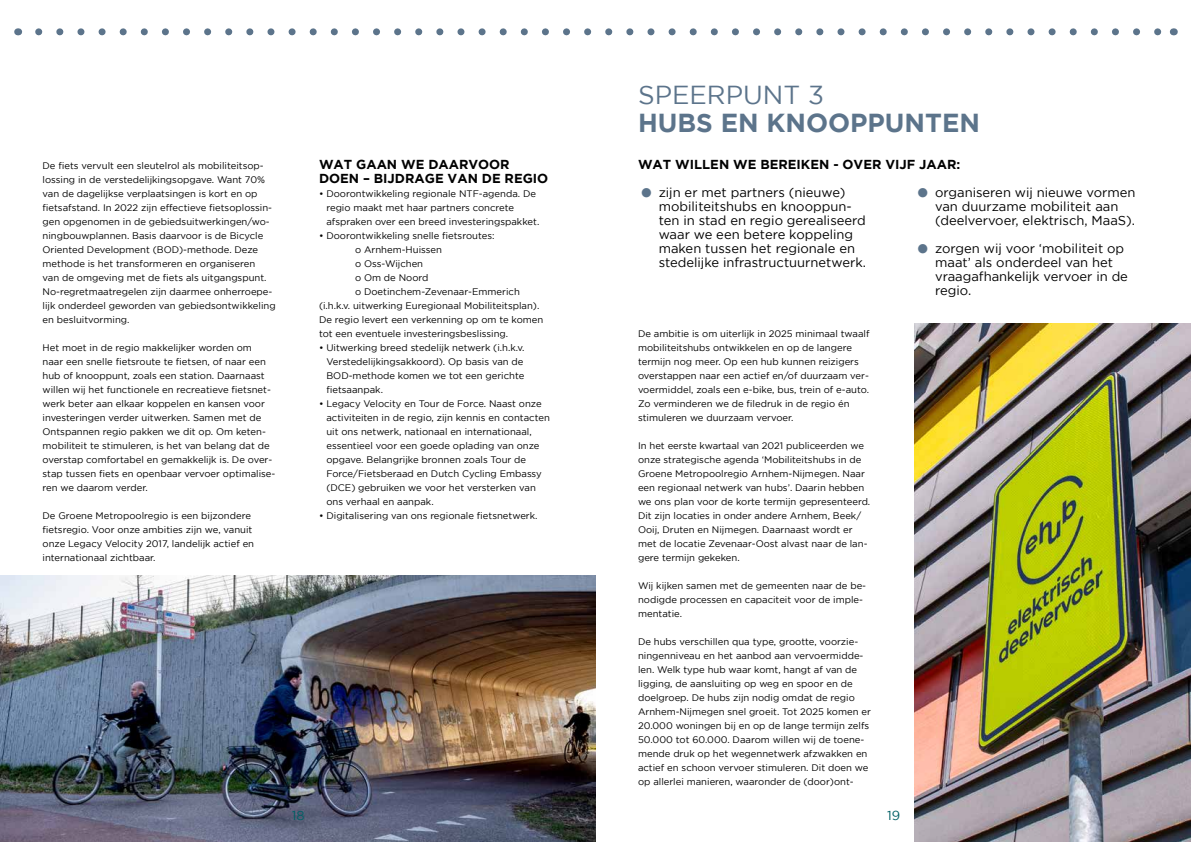
<style>
.page{position:relative;width:1191px;height:842px;background:#fff}
.page>*{position:absolute;margin:0;border:0;box-sizing:border-box;transform-origin:0 0}
.t1{font:700 26px "Gotham";color:#5c748b}
.t2{font:26px "Gotham";color:#5c748b}
.t3{font:13px/14px "Gotham";color:#000}
.t4{font:700 13px/14px "Gotham";color:#000}
.t5{font:13px "Gotham";color:#005f65}
.t6{font:9.5px/14px "Gotham";color:#000}
.s1{font-size:35px;color:#5c748b}
</style>
<div class="page">
<img style="left:0;top:575px;width:595px;height:267px">
<img style="left:914px;top:323px;width:277px;height:519px">
<svg style="left:39px;top:28px;width:1123px;height:7px"></svg>
<p class="t6" style="left:43px;top:159px;width:235px">De fiets vervult een sleutelrol als mobiliteitsop&shy;lossing in de verstedelijkingsopgave. Want 70% van de dagelijkse verplaatsingen is kort en op fietsafstand. In 2022 zijn effectieve fietsoplossin&shy;gen opgenomen in de gebiedsuitwerkingen/wo&shy;ningbouwplannen. Basis daarvoor is de Bicycle Oriented Development (BOD)-methode. Deze methode is het transformeren en organiseren<br>van de omgeving met de fiets als uitgangspunt.<br>No-regretmaatregelen zijn daarmee onherroepe&shy;lijk onderdeel geworden van gebiedsontwikkeling en besluitvorming.</p>
<p class="t6" style="left:43px;top:341px;width:234px">Het moet in de regio makkelijker worden om<br>naar een snelle fietsroute te fietsen, of naar een hub of knooppunt, zoals een station. Daarnaast willen wij het functionele en recreatieve fietsnet&shy;werk beter aan elkaar koppelen en kansen voor investeringen verder uitwerken. Samen met de Ontspannen regio pakken we dit op. Om keten&shy;mobiliteit te stimuleren, is het van belang dat de overstap comfortabel en gemakkelijk is. De over&shy;stap tussen fiets en openbaar vervoer optimalise&shy;ren we daarom verder.</p>
<p class="t6" style="left:43px;top:509px;width:213px">De Groene Metropoolregio is een bijzondere fietsregio. Voor onze ambities zijn we, vanuit onze Legacy Velocity 2017, landelijk actief en internationaal zichtbaar.</p>
<h2 class="t4" style="left:319px;top:157px;width:231px">WAT GAAN WE DAARVOOR<br>DOEN – BIJDRAGE VAN DE REGIO</h2>
<p class="t6" style="left:326px;top:187px;width:214px;text-indent:-7px">• Doorontwikkeling regionale NTF-agenda. De regio maakt met haar partners concrete afspraken over een breed investeringspakket.</p>
<p class="t6" style="left:319px;top:229px;width:177px">• Doorontwikkeling snelle fietsroutes:</p>
<p class="t6" style="left:355px;top:243px;width:88px">o Arnhem-Huissen</p>
<p class="t6" style="left:355px;top:257px;width:70px">o Oss-Wijchen</p>
<p class="t6" style="left:355px;top:271px;width:75px">o Om de Noord</p>
<p class="t6" style="left:355px;top:285px;width:166px">o Doetinchem-Zevenaar-Emmerich</p>
<p class="t6" style="left:319px;top:299px;width:222px">(i.h.k.v. uitwerking Euregionaal Mobiliteitsplan).</p>
<p class="t6" style="left:319px;top:313px;width:226px">De regio levert een verkenning op om te komen</p>
<p class="t6" style="left:319px;top:327px;width:191px">tot een eventuele investeringsbeslissing.</p>
<p class="t6" style="left:326px;top:341px;width:199px;text-align:justify;text-indent:-7px">• Uitwerking breed stedelijk netwerk (i.h.k.v.<br>Verstedelijkingsakkoord). Op basis van de BOD-methode komen we tot een gerichte fietsaanpak.</p>
<p class="t6" style="left:326px;top:397px;width:225px;text-indent:-7px">• Legacy Velocity en Tour de Force. Naast onze activiteiten in de regio, zijn kennis en contacten uit ons netwerk, nationaal en internationaal, essentieel voor een goede oplading van onze opgave. Belangrijke bronnen zoals Tour de Force/Fietsberaad en Dutch Cycling Embassy (DCE) gebruiken we voor het versterken van ons verhaal en aanpak.</p>
<p class="t6" style="left:319px;top:509px;width:220px">• Digitalisering van ons regionale fietsnetwerk.</p>
<h1 class="t2" style="left:638px;top:80px;width:187px">SPEERPUNT 3</h1>
<h1 class="t1" style="left:638px;top:108px;width:343px">HUBS EN KNOOPPUNTEN</h1>
<h2 class="t4" style="left:638px;top:157px;width:324px">WAT WILLEN WE BEREIKEN - OVER VIJF JAAR:</h2>
<h2 class="t3" style="left:658px;top:185px;width:209px;text-indent:-21px"><span class="s1">•</span> zijn er met partners (nieuwe) mobiliteitshubs en knooppun&shy;ten in stad en regio gerealiseerd waar we een betere koppeling maken tussen het regionale en stedelijke infrastructuurnetwerk.</h2>
<h2 class="t3" style="left:935px;top:185px;width:202px;text-indent:-21px"><span class="s1">•</span> organiseren wij nieuwe vormen van duurzame mobiliteit aan (deelvervoer, elektrisch, MaaS).</h2>
<h2 class="t3" style="left:935px;top:241px;width:194px;text-indent:-21px"><span class="s1">•</span> zorgen wij voor ‘mobiliteit op maat’ als onderdeel van het vraagafhankelijk vervoer in de regio.</h2>
<p class="t6" style="left:638px;top:327px;width:233px">De ambitie is om uiterlijk in 2025 minimaal twaalf mobiliteitshubs ontwikkelen en op de langere termijn nog meer. Op een hub kunnen reizigers overstappen naar een actief en/of duurzaam ver&shy;voermiddel, zoals een e-bike, bus, trein of e-auto.<br>Zo verminderen we de filedruk in de regio én stimuleren we duurzaam vervoer.</p>
<p class="t6" style="left:638px;top:439px;width:234px">In het eerste kwartaal van 2021 publiceerden we onze strategische agenda ‘Mobiliteitshubs in de Groene Metropoolregio Arnhem-Nijmegen. Naar een regionaal netwerk van hubs’. Daarin hebben we ons plan voor de korte termijn gepresenteerd.<br>Dit zijn locaties in onder andere Arnhem, Beek/ Ooij, Druten en Nijmegen. Daarnaast wordt er met de locatie Zevenaar-Oost alvast naar de lan&shy;gere termijn gekeken.</p>
<p class="t6" style="left:638px;top:579px;width:230px">Wij kijken samen met de gemeenten naar de be&shy;nodigde processen en capaciteit voor de imple&shy;mentatie.</p>
<p class="t6" style="left:638px;top:635px;width:234px">De hubs verschillen qua type, grootte, voorzie&shy;ningenniveau en het aanbod aan vervoermidde&shy;len. Welk type hub waar komt, hangt af van de ligging, de aansluiting op weg en spoor en de doelgroep. De hubs zijn nodig omdat de regio Arnhem-Nijmegen snel groeit. Tot 2025 komen er 20.000 woningen bij en op de lange termijn zelfs 50.000 tot 60.000. Daarom willen wij de toene&shy;mende druk op het wegennetwerk afzwakken en actief en schoon vervoer stimuleren. Dit doen we op allerlei manieren, waaronder de (door)ont-</p>
<h2 class="t5" style="left:292px;top:808px;width:14px">18</h2>
<h2 class="t5" style="left:887px;top:808px;width:15px">19</h2>
</div>
